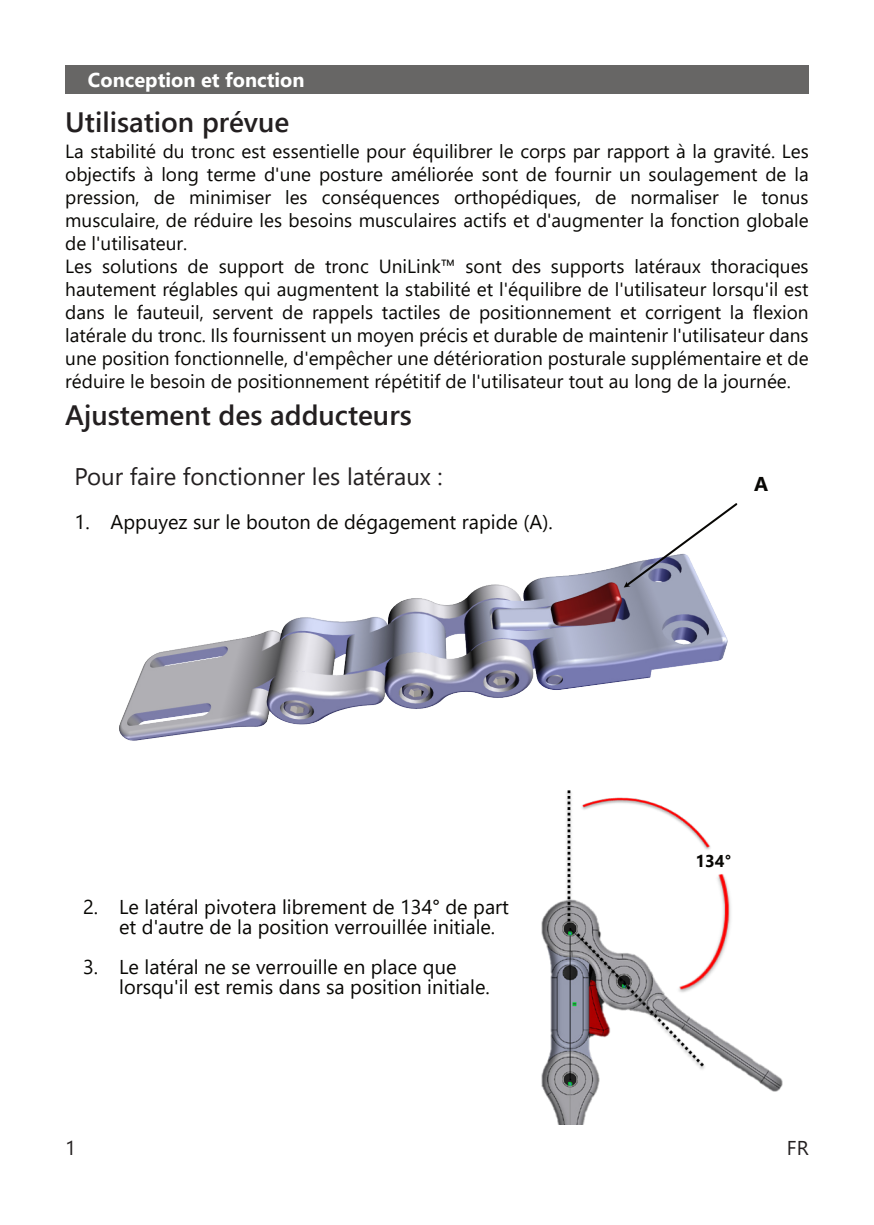
<style>
.page{position:relative;width:874px;height:1225px;background:#fff}
.page>*{position:absolute;margin:0;border:0;box-sizing:border-box;transform-origin:0 0}
.t1{font:600 28px "Segoe UI";color:#231f20}
.t2{font:24px "Segoe UI";color:#231f20}
.t3{font:20px/20px "Segoe UI";color:#080704}
.t4{font:700 20px "Segoe UI";color:#fff}
.t5{font:20px "Segoe UI";color:#231f20}
.t6{font:700 20px "Segoe UI";color:#080704}
.t7{font:19px/23px "Segoe UI";color:#080704}
.t8{font:700 17px "Segoe UI";color:#080704}
</style>
<div class="page">
<div style="left:65px;top:65px;width:743px;height:29px;background:#676665"></div>
<img style="left:119px;top:565px;width:609px;height:176px">
<svg style="left:623px;top:503px;width:115px;height:84px"></svg>
<img style="left:541px;top:790px;width:240px;height:334px">
<p class="t4" style="left:88px;top:72px;width:218px">Conception et fonction</p>
<h1 class="t1" style="left:65px;top:112px;width:225px">Utilisation prévue</h1>
<p class="t7" style="left:65px;top:141px;width:744px">La stabilité du tronc est essentielle pour équilibrer le corps par rapport à la gravité. Les objectifs à long terme d'une posture améliorée sont de fournir un soulagement de la pression, de minimiser les conséquences orthopédiques, de normaliser le tonus musculaire, de réduire les besoins musculaires actifs et d'augmenter la fonction globale de l'utilisateur.<br>Les solutions de support de tronc UniLink™ sont des supports latéraux thoraciques hautement réglables qui augmentent la stabilité et l'équilibre de l'utilisateur lorsqu'il est dans le fauteuil, servent de rappels tactiles de positionnement et corrigent la flexion latérale du tronc. Ils fournissent un moyen précis et durable de maintenir l'utilisateur dans une position fonctionnelle, d'empêcher une détérioration posturale supplémentaire et de réduire le besoin de positionnement répétitif de l'utilisateur tout au long de la journée.</p>
<h1 class="t1" style="left:65px;top:405px;width:348px">Ajustement des adducteurs</h1>
<p class="t2" style="left:75px;top:468px;width:369px">Pour faire fonctionner les latéraux :</p>
<p class="t3" style="left:75px;top:514px;width:479px">1. Appuyez sur le bouton de dégagement rapide (A).</p>
<p class="t3" style="left:119px;top:898px;width:391px;text-indent:-36px">2. Le latéral pivotera librement de 134° de part et d'autre de la position verrouillée initiale.</p>
<p class="t3" style="left:119px;top:958px;width:372px;text-indent:-36px">3. Le latéral ne se verrouille en place que lorsqu'il est remis dans sa position initiale.</p>
<p class="t6" style="left:753px;top:476px;width:16px">A</p>
<p class="t8" style="left:695px;top:854px;width:37px">134°</p>
<p class="t5" style="left:65px;top:1140px;width:12px">1</p>
<p class="t5" style="left:786px;top:1140px;width:23px">FR</p>
</div>
